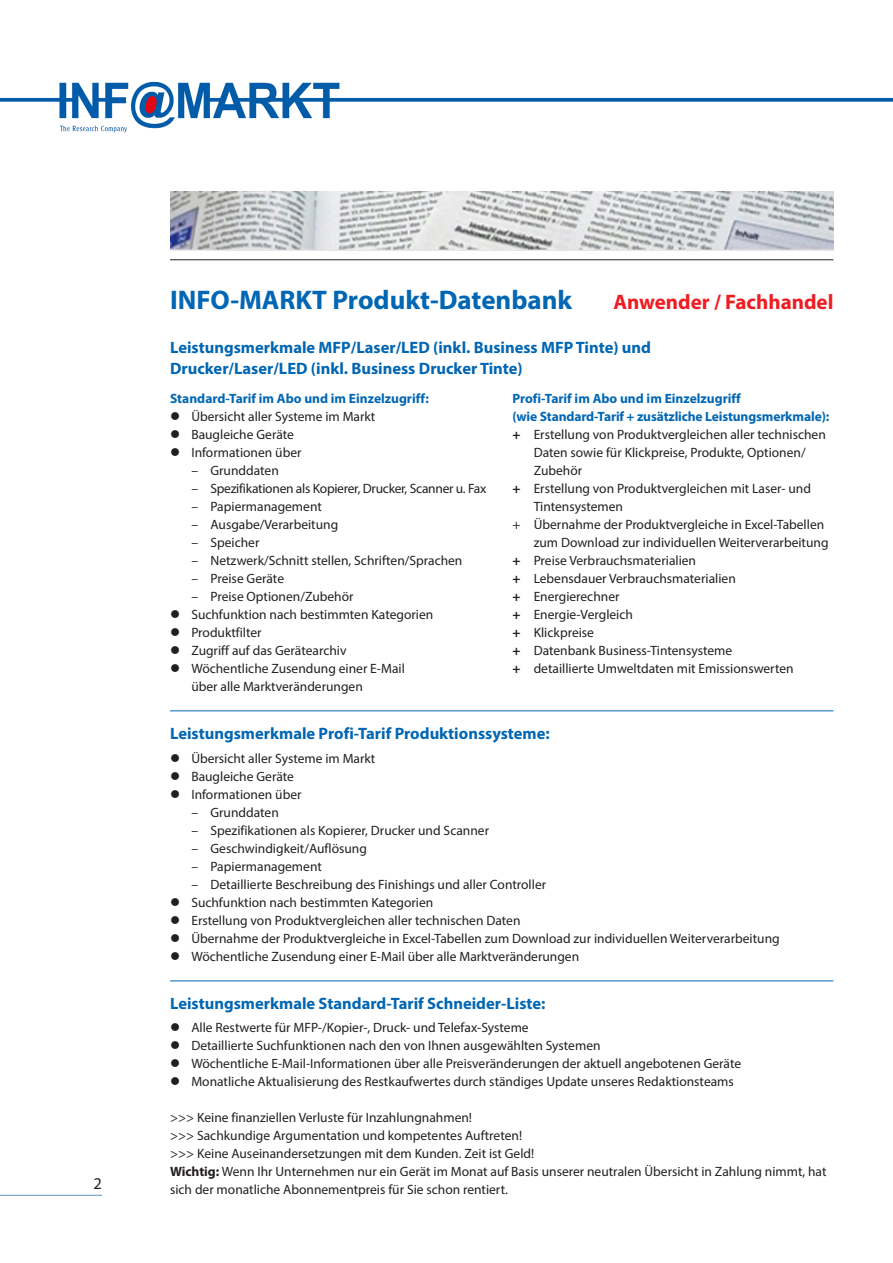
<style>
.page{position:relative;width:893px;height:1263px;background:#fff}
.page>*{position:absolute;margin:0;border:0;box-sizing:border-box;transform-origin:0 0}
.t1{font:700 27px "Myriad Pro";color:#0166b3}
.t2{font:700 21px "Myriad Pro";color:#ee1d23}
.t3{font:700 16.5px/21px "Myriad Pro";color:#0166b3}
.t4{font:16.5px "Myriad Pro";color:#231f20}
.t5{font:13.5px/18px "Myriad Pro";color:#231f20}
.t6{font:700 13.5px "Myriad Pro";letter-spacing:-.005em;color:#0166b3}
.t7{font:13.5px "Myriad Pro";letter-spacing:-.02em;color:#231f20}
.s1{font-weight:700}
</style>
<div class="page">
<svg style="left:170px;top:191px;width:663px;height:60px"></svg>
<img style="left:170px;top:192px;width:663px;height:58px">
<hr style="left:170px;top:259px;width:663px;height:1px;background:#231f20">
<hr style="left:0;top:1195px;width:102px;height:1px;background:#6990ca">
<img style="left:0;top:81px;width:893px;height:52px">
<hr style="left:170px;top:710px;width:663px;height:1px;background:#0166b3">
<hr style="left:170px;top:980px;width:663px;height:1px;background:#0166b3">
<p class="t4" style="left:94px;top:1173px;width:10px">2</p>
<h1 class="t1" style="left:170px;top:283px;width:404px">INFO-MARKT Produkt-Datenbank</h1>
<h2 class="t2" style="left:614px;top:289px;width:221px">Anwender / Fachhandel</h2>
<p class="t3" style="left:170px;top:336px;width:482px">Leistungsmerkmale MFP/Laser/LED (inkl. Business MFP Tinte) und<br>Drucker/Laser/LED (inkl. Business Drucker Tinte)</p>
<p class="t6" style="left:170px;top:390px;width:260px">Standard-Tarif im Abo und im Einzelzugriff:</p>
<p class="t5" style="left:170px;top:408px;width:207px">● Übersicht aller Systeme im Markt</p>
<p class="t5" style="left:170px;top:426px;width:125px">● Baugleiche Geräte</p>
<p class="t5" style="left:170px;top:444px;width:133px">● Informationen über</p>
<p class="t5" style="left:191px;top:462px;width:89px">– Grunddaten</p>
<p class="t7" style="left:191px;top:481px;width:296px">– Spezifikationen als Kopierer, Drucker, Scanner u. Fax</p>
<p class="t5" style="left:191px;top:498px;width:132px">– Papiermanagement</p>
<p class="t5" style="left:191px;top:516px;width:148px">– Ausgabe/Verarbeitung</p>
<p class="t5" style="left:191px;top:534px;width:70px">– Speicher</p>
<p class="t5" style="left:191px;top:552px;width:273px">– Netzwerk/Schnitt stellen, Schriften/Sprachen</p>
<p class="t5" style="left:191px;top:570px;width:94px">– Preise Geräte</p>
<p class="t5" style="left:191px;top:588px;width:164px">– Preise Optionen/Zubehör</p>
<p class="t5" style="left:170px;top:606px;width:265px">● Suchfunktion nach bestimmten Kategorien</p>
<p class="t5" style="left:170px;top:624px;width:93px">● Produktfilter</p>
<p class="t5" style="left:170px;top:642px;width:178px">● Zugriff auf das Gerätearchiv</p>
<p class="t5" style="left:191px;top:660px;width:215px;text-indent:-21px">● Wöchentliche Zusendung einer E-Mail über alle Marktveränderungen</p>
<p class="t6" style="left:512px;top:390px;width:230px">Profi-Tarif im Abo und im Einzelzugriff</p>
<p class="t6" style="left:512px;top:408px;width:318px">(wie Standard-Tarif + zusätzliche Leistungsmerkmale):</p>
<p class="t5" style="left:512px;top:426px;width:315px"><span class="s1">+</span> Erstellung von Produktvergleichen aller technischen</p>
<p class="t5" style="left:534px;top:444px;width:273px">Daten sowie für Klickpreise, Produkte, Optionen/</p>
<p class="t5" style="left:534px;top:462px;width:50px">Zubehör</p>
<p class="t5" style="left:512px;top:480px;width:300px"><span class="s1">+</span> Erstellung von Produktvergleichen mit Laser- und</p>
<p class="t5" style="left:534px;top:498px;width:91px">Tintensystemen</p>
<p class="t5" style="left:512px;top:516px;width:313px">+ Übernahme der Produktvergleiche in Excel-Tabellen</p>
<p class="t5" style="left:534px;top:534px;width:296px">zum Download zur individuellen Weiterverarbeitung</p>
<p class="t5" style="left:512px;top:552px;width:185px"><span class="s1">+</span> Preise Verbrauchsmaterialien</p>
<p class="t5" style="left:512px;top:570px;width:225px"><span class="s1">+</span> Lebensdauer Verbrauchsmaterialien</p>
<p class="t5" style="left:512px;top:588px;width:109px"><span class="s1">+</span> Energierechner</p>
<p class="t5" style="left:512px;top:606px;width:122px"><span class="s1">+</span> Energie-Vergleich</p>
<p class="t5" style="left:512px;top:624px;width:83px"><span class="s1">+</span> Klickpreise</p>
<p class="t5" style="left:512px;top:642px;width:221px"><span class="s1">+</span> Datenbank Business-Tintensysteme</p>
<p class="t5" style="left:512px;top:660px;width:283px"><span class="s1">+</span> detaillierte Umweltdaten mit Emissionswerten</p>
<p class="t3" style="left:170px;top:722px;width:381px">Leistungsmerkmale Profi-Tarif Produktionssysteme:</p>
<p class="t5" style="left:170px;top:750px;width:207px">● Übersicht aller Systeme im Markt</p>
<p class="t5" style="left:170px;top:768px;width:125px">● Baugleiche Geräte</p>
<p class="t5" style="left:170px;top:786px;width:133px">● Informationen über</p>
<p class="t5" style="left:191px;top:804px;width:89px">– Grunddaten</p>
<p class="t5" style="left:191px;top:822px;width:299px">– Spezifikationen als Kopierer, Drucker und Scanner</p>
<p class="t5" style="left:191px;top:840px;width:177px">– Geschwindigkeit/Auflösung</p>
<p class="t5" style="left:191px;top:858px;width:132px">– Papiermanagement</p>
<p class="t5" style="left:191px;top:876px;width:356px">– Detaillierte Beschreibung des Finishings und aller Controller</p>
<p class="t5" style="left:170px;top:894px;width:265px">● Suchfunktion nach bestimmten Kategorien</p>
<p class="t5" style="left:170px;top:912px;width:352px">● Erstellung von Produktvergleichen aller technischen Daten</p>
<p class="t5" style="left:170px;top:930px;width:611px">● Übernahme der Produktvergleiche in Excel-Tabellen zum Download zur individuellen Weiterverarbeitung</p>
<p class="t5" style="left:170px;top:948px;width:411px">● Wöchentliche Zusendung einer E-Mail über alle Marktveränderungen</p>
<p class="t3" style="left:170px;top:992px;width:377px">Leistungsmerkmale Standard-Tarif Schneider-Liste:</p>
<p class="t5" style="left:170px;top:1018px;width:360px">● Alle Restwerte für MFP-/Kopier-, Druck- und Telefax-Systeme</p>
<p class="t5" style="left:170px;top:1036px;width:432px">● Detaillierte Suchfunktionen nach den von Ihnen ausgewählten Systemen</p>
<p class="t5" style="left:170px;top:1054px;width:573px">● Wöchentliche E-Mail-Informationen über alle Preisveränderungen der aktuell angebotenen Geräte</p>
<p class="t5" style="left:170px;top:1072px;width:565px">● Monatliche Aktualisierung des Restkaufwertes durch ständiges Update unseres Redaktionsteams</p>
<p class="t5" style="left:170px;top:1108px;width:658px">&gt;&gt;&gt; Keine finanziellen Verluste für Inzahlungnahmen!<br>&gt;&gt;&gt; Sachkundige Argumentation und kompetentes Auftreten!<br>&gt;&gt;&gt; Keine Auseinandersetzungen mit dem Kunden. Zeit ist Geld!<br><span class="s1">Wichtig:</span> Wenn Ihr Unternehmen nur ein Gerät im Monat auf Basis unserer neutralen Übersicht in Zahlung nimmt, hat sich der monatliche Abonnementpreis für Sie schon rentiert.</p>
</div>
